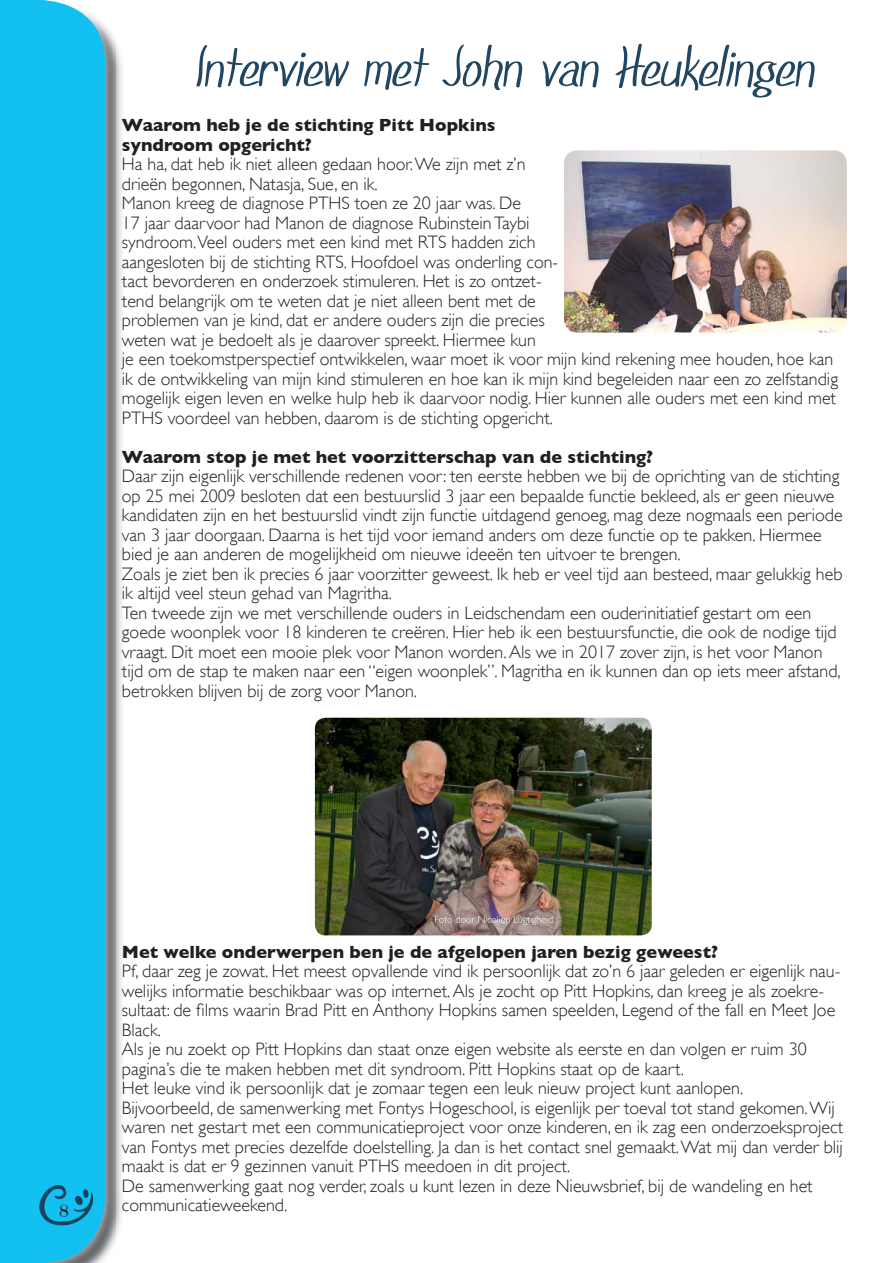
<style>
.page{position:relative;width:893px;height:1263px;background:#fff}
.page>*{position:absolute;margin:0;border:0;box-sizing:border-box;transform-origin:0 0}
.t1{font:64.5px "SF Foxboro Script";color:#214661}
.t2{font:19.5px "Modern";color:#231f20}
.t3{font:300 18px/19.5px "Gill Sans";color:#231f20}
.t4{font:700 18px/19.5px "Gill Sans";color:#231f20}
</style>
<div class="page">
<img style="left:115px;top:40px;width:7px;height:1202px">
<img style="left:105px;top:26px;width:10px;height:1232px">
<div style="left:0;top:0;width:105px;height:1263px;background:#12c0f2"></div>
<svg style="left:39px;top:1185px;width:56px;height:41px;background:#13a0cc"></svg>
<img style="left:565px;top:152px;width:280px;height:179px">
<div style="left:558px;top:145px;width:294px;height:193px;border:6px solid #fff;border-radius:16px"></div>
<img style="left:316px;top:719px;width:334px;height:215px">
<div style="left:310px;top:713px;width:346px;height:227px;border:5px solid #fff;border-radius:13px"></div>
<svg style="left:435px;top:916px;width:117px;height:9px"></svg>
<h1 class="t1" style="left:193px;top:32px;width:621px">Interview met John van Heukelingen</h1>
<p class="t4" style="left:122px;top:115px;width:375px">Waarom heb je de stichting Pitt Hopkins syndroom opgericht?</p>
<p class="t3" style="left:122px;top:155px;width:718px">Ha ha, dat heb ik niet alleen gedaan hoor. We zijn met z’n<br>drieën begonnen, Natasja, Sue, en ik.<br>Manon kreeg de diagnose PTHS toen ze 20 jaar was. De<br>17 jaar daarvoor had Manon de diagnose Rubinstein Taybi<br>syndroom.Veel ouders met een kind met RTS hadden zich<br>aangesloten bij de stichting RTS. Hoofdoel was onderling con-<br>tact bevorderen en onderzoek stimuleren. Het is zo ontzet-<br>tend belangrijk om te weten dat je niet alleen bent met de<br>problemen van je kind, dat er andere ouders zijn die precies<br>weten wat je bedoelt als je daarover spreekt. Hiermee kun<br>je een toekomstperspectief ontwikkelen, waar moet ik voor mijn kind rekening mee houden, hoe kan ik de ontwikkeling van mijn kind stimuleren en hoe kan ik mijn kind begeleiden naar een zo zelfstandig mogelijk eigen leven en welke hulp heb ik daarvoor nodig. Hier kunnen alle ouders met een kind met PTHS voordeel van hebben, daarom is de stichting opgericht.</p>
<p class="t4" style="left:122px;top:447px;width:533px">Waarom stop je met het voorzitterschap van de stichting?</p>
<p class="t3" style="left:122px;top:467px;width:722px">Daar zijn eigenlijk verschillende redenen voor: ten eerste hebben we bij de oprichting van de stichting op 25 mei 2009 besloten dat een bestuurslid 3 jaar een bepaalde functie bekleed, als er geen nieuwe kandidaten zijn en het bestuurslid vindt zijn functie uitdagend genoeg, mag deze nogmaals een periode van 3 jaar doorgaan. Daarna is het tijd voor iemand anders om deze functie op te pakken. Hiermee bied je aan anderen de mogelijkheid om nieuwe ideeën ten uitvoer te brengen.<br>Zoals je ziet ben ik precies 6 jaar voorzitter geweest. Ik heb er veel tijd aan besteed, maar gelukkig heb ik altijd veel steun gehad van Magritha.<br>Ten tweede zijn we met verschillende ouders in Leidschendam een ouderinitiatief gestart om een goede woonplek voor 18 kinderen te creëren. Hier heb ik een bestuursfunctie, die ook de nodige tijd vraagt. Dit moet een mooie plek voor Manon worden. Als we in 2017 zover zijn, is het voor Manon tijd om de stap te maken naar een “eigen woonplek”. Magritha en ik kunnen dan op iets meer afstand, betrokken blijven bij de zorg voor Manon.</p>
<p class="t2" style="left:59px;top:1201px;width:10px">8</p>
<p class="t4" style="left:122px;top:942px;width:598px">Met welke onderwerpen ben je de afgelopen jaren bezig geweest?</p>
<p class="t3" style="left:122px;top:962px;width:723px">Pf, daar zeg je zowat. Het meest opvallende vind ik persoonlijk dat zo’n 6 jaar geleden er eigenlijk nau&shy;welijks informatie beschikbaar was op internet. Als je zocht op Pitt Hopkins, dan kreeg je als zoekre&shy;sultaat: de films waarin Brad Pitt en Anthony Hopkins samen speelden, Legend of the fall en Meet Joe Black.<br>Als je nu zoekt op Pitt Hopkins dan staat onze eigen website als eerste en dan volgen er ruim 30 pagina’s die te maken hebben met dit syndroom. Pitt Hopkins staat op de kaart.<br>Het leuke vind ik persoonlijk dat je zomaar tegen een leuk nieuw project kunt aanlopen.<br>Bijvoorbeeld, de samenwerking met Fontys Hogeschool, is eigenlijk per toeval tot stand gekomen. Wij waren net gestart met een communicatieproject voor onze kinderen, en ik zag een onderzoeksproject van Fontys met precies dezelfde doelstelling. Ja dan is het contact snel gemaakt. Wat mij dan verder blij maakt is dat er 9 gezinnen vanuit PTHS meedoen in dit project.<br>De samenwerking gaat nog verder, zoals u kunt lezen in deze Nieuwsbrief, bij de wandeling en het communicatieweekend.</p>
</div>
